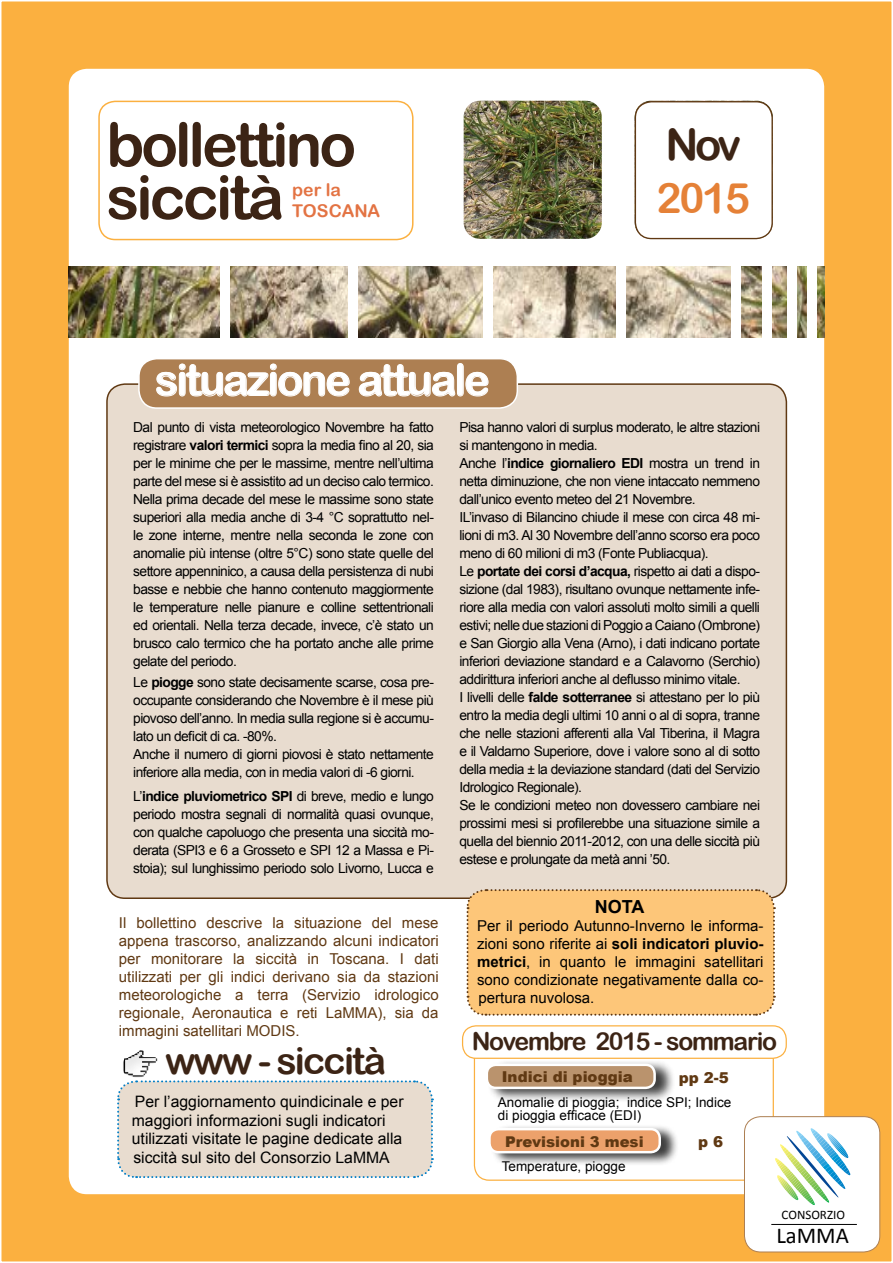
<style>
.page{position:relative;width:893px;height:1263px;background:#fff}
.page>*{position:absolute;margin:0;border:0;box-sizing:border-box;transform-origin:0 0}
.t1{font:60.9px/52.8px "Arial Rounded MT Bold";letter-spacing:-.05em;color:#3c2415}
.t2{font:43.5px "Arial Rounded MT Bold";letter-spacing:-.05em;color:#fff}
.t3{font:43.5px "Arial Rounded MT Bold";color:#3c2415}
.t4{font:42px "Arial Rounded MT Bold";color:#e58137}
.t5{font:37.5px "Arial Rounded MT Bold";letter-spacing:-.05em;color:#3c2415}
.t6{font:24.75px "Arial Rounded MT Bold";letter-spacing:-.05em;color:#3c2415}
.t7{font:22.8px "Calibri";color:#000}
.t8{font:700 18px "Arial";color:#000}
.t9{font:17.55px/21.1px "Arial Rounded MT Bold";color:#e37343}
.t10{font:15.75px/18.9px "Arial";color:#000}
.t11{font:15px/18px "Arial";color:#603913;text-align:justify}
.t12{font:15px/18px "Arial";color:#000;text-align:justify}
.t13{font:900 15px "Arial";color:#603913}
.t14{font:900 14.85px "Arial";color:#603913}
.t15{font:13.8px/18px "Arial";letter-spacing:-.04em;color:#000;text-align:justify}
.t16{font:13.5px/13.5px "Arial";color:#000}
.t17{font:13.05px "Calibri";color:#000}
.s1{font-weight:700}
</style>
<div class="page">
<div style="left:0;top:0;width:893px;height:1263px;background:#fbb040;border:2px solid #fff"></div>
<div style="left:69px;top:69px;width:755px;height:1125px;background:#fff;border-radius:18px"></div>
<img style="left:464px;top:101px;width:309px;height:138px">
<div style="left:98px;top:101px;width:316px;height:139px;border:2px solid #fbb040;border-radius:16px"></div>
<div style="left:635px;top:102px;width:137px;height:137px;background:#fff;border-radius:16px"></div>
<div style="left:635px;top:101px;width:138px;height:138px;border:1px solid #603913;border-radius:16px"></div>
<div style="left:107px;top:384px;width:679px;height:514px;background:#e8dccf;border-radius:18px"></div>
<div style="left:139px;top:359px;width:378px;height:49px;background:#ad7f52;border-radius:18px"></div>
<div style="left:138px;top:358px;width:380px;height:51px;border:2px solid #fff;border-radius:18px"></div>
<svg style="left:156px;top:363px;width:194px;height:34px"></svg>
<svg style="left:359px;top:363px;width:130px;height:34px"></svg>
<img style="left:69px;top:267px;width:755px;height:70px">
<div style="left:220px;top:260px;width:10px;height:84px;background:#fff"></div>
<div style="left:348px;top:261px;width:10px;height:84px;background:#fff"></div>
<div style="left:483px;top:264px;width:9px;height:84px;background:#fff"></div>
<div style="left:616px;top:259px;width:9px;height:84px;background:#fff"></div>
<div style="left:731px;top:266px;width:9px;height:84px;background:#fff"></div>
<div style="left:762px;top:266px;width:9px;height:84px;background:#fff"></div>
<div style="left:787px;top:266px;width:9px;height:84px;background:#fff"></div>
<div style="left:807px;top:266px;width:9px;height:84px;background:#fff"></div>
<svg style="left:117px;top:1080px;width:317px;height:99px;background:#e4dbd0"></svg>
<img style="left:123px;top:1050px;width:34px;height:28px">
<div style="left:462px;top:1025px;width:325px;height:34px;border:1px solid #fbb040;border-radius:14px"></div>
<div style="left:487px;top:1059px;width:188px;height:43px;background:#000;opacity:.75"></div>
<div style="left:487px;top:1065px;width:168px;height:23px;background:#ba936d;border-radius:9px"></div>
<div style="left:486px;top:1063px;width:170px;height:26px;border:2px solid #fff;border-radius:9px"></div>
<div style="left:744px;top:1117px;width:136px;height:135px;background:#fff;border-radius:16px"></div>
<div style="left:744px;top:1116px;width:136px;height:136px;border:1px solid #ad7f52;border-radius:16px"></div>
<svg style="left:775px;top:1128px;width:76px;height:77px"></svg>
<hr style="left:771px;top:1224px;width:86px;height:1px;background:#000">
<div style="left:491px;top:1124px;width:188px;height:42px;background:#000;opacity:.75"></div>
<div style="left:489px;top:1129px;width:171px;height:23px;background:#eca16b;border-radius:9px"></div>
<div style="left:488px;top:1128px;width:173px;height:25px;border:2px solid #fff;border-radius:9px"></div>
<div style="left:465px;top:889px;width:311px;height:127px;background:#fdc679"></div>
<h1 class="t1" style="left:106px;top:117px;width:251px">bollettino siccità</h1>
<p class="t9" style="left:292px;top:179px;width:89px">per la<br>TOSCANA</p>
<h2 class="t2" style="left:155px;top:354px;width:336px">situazione attuale</h2>
<h2 class="t3" style="left:665px;top:119px;width:77px">Nov</h2>
<h3 class="t4" style="left:656px;top:173px;width:95px">2015</h3>
<p class="t15" style="left:133px;top:418px;width:302px">Dal punto di vista meteorologico Novembre ha fatto registrare <span class="s1">valori termici</span> sopra la media fino al 20, sia per le minime che per le massime, mentre nell’ultima parte del mese si è assistito ad un deciso calo termico.<br>Nella prima decade del mese le massime sono state superiori alla media anche di 3-4 °C soprattutto nel&shy;le zone interne, mentre nella seconda le zone con anomalie più intense (oltre 5°C) sono state quelle del settore appenninico, a causa della persistenza di nubi basse e nebbie che hanno contenuto maggiormente le temperature nelle pianure e colline settentrionali ed orientali. Nella terza decade, invece, c’è stato un brusco calo termico che ha portato anche alle prime gelate del periodo.</p>
<p class="t15" style="left:133px;top:673px;width:302px;text-align:left">Le <span class="s1">piogge</span> sono state decisamente scarse, cosa pre&shy;occupante considerando che Novembre è il mese più piovoso dell’anno. In media sulla regione si è accumu&shy;lato un deficit di ca. -80%.<br>Anche il numero di giorni piovosi è stato nettamente inferiore alla media, con in media valori di -6 giorni.</p>
<p class="t15" style="left:133px;top:787px;width:302px">L’<span class="s1">indice pluviometrico SPI</span> di breve, medio e lungo periodo mostra segnali di normalità quasi ovunque, con qualche capoluogo che presenta una siccità mo&shy;derata (SPI3 e 6 a Grosseto e SPI 12 a Massa e Pi&shy;stoia); sul lunghissimo periodo solo Livorno, Lucca e</p>
<p class="t11" style="left:119px;top:914px;width:321px">Il bollettino descrive la situazione del mese appena trascorso, analizzando alcuni indicatori per monitorare la siccità in Toscana. I dati utilizzati per gli indici derivano sia da stazioni meteorologiche a terra (Servizio idrologico regionale, Aeronautica e reti LaMMA), sia da immagini satellitari MODIS.</p>
<h3 class="t5" style="left:165px;top:1039px;width:222px">www - siccità</h3>
<p class="t10" style="left:132px;top:1092px;width:273px">Per l’aggiornamento quindicinale e per maggiori informazioni sugli indicatori utilizzati visitate le pagine dedicate alla siccità sul sito del Consorzio LaMMA</p>
<p class="t15" style="left:459px;top:418px;width:302px;text-align:left">Pisa hanno valori di surplus moderato, le altre stazioni si mantengono in media.<br>Anche l’<span class="s1">indice giornaliero EDI</span> mostra un trend in netta diminuzione, che non viene intaccato nemmeno dall’unico evento meteo del 21 Novembre.<br>IL’invaso di Bilancino chiude il mese con circa 48 mi&shy;lioni di m3. Al 30 Novembre dell’anno scorso era poco meno di 60 milioni di m3 (Fonte Publiacqua).<br>Le <span class="s1">portate dei corsi d’acqua,</span> rispetto ai dati a dispo&shy;sizione (dal 1983), risultano ovunque nettamente infe&shy;riore alla media con valori assoluti molto simili a quelli estivi; nelle due stazioni di Poggio a Caiano (Ombrone) e San Giorgio alla Vena (Arno), i dati indicano portate inferiori deviazione standard e a Calavorno (Serchio) addirittura inferiori anche al deflusso minimo vitale.<br>I livelli delle <span class="s1">falde sotterranee</span> si attestano per lo più entro la media degli ultimi 10 anni o al di sopra, tranne che nelle stazioni afferenti alla Val Tiberina, il Magra e il Valdarno Superiore, dove i valore sono al di sotto della media ± la deviazione standard (dati del Servizio Idrologico Regionale).<br>Se le condizioni meteo non dovessero cambiare nei prossimi mesi si profilerebbe una situazione simile a quella del biennio 2011-2012, con una delle siccità più estese e prolungate da metà anni ’50.</p>
<h3 class="t8" style="left:595px;top:894px;width:51px">NOTA</h3>
<p class="t12" style="left:477px;top:917px;width:288px">Per il periodo Autunno-Inverno le informa&shy;zioni sono riferite ai <span class="s1">soli indicatori pluvio&shy;metrici</span>, in quanto le immagini satellitari sono condizionate negativamente dalla co&shy;pertura nuvolosa.</p>
<h3 class="t6" style="left:472px;top:1026px;width:307px">Novembre 2015 - sommario</h3>
<p class="t13" style="left:502px;top:1065px;width:133px">Indici di pioggia</p>
<p class="t13" style="left:679px;top:1066px;width:52px">pp 2-5</p>
<p class="t16" style="left:498px;top:1095px;width:235px">Anomalie di pioggia; indice SPI; Indice di pioggia efficace (EDI)</p>
<p class="t14" style="left:505px;top:1130px;width:140px">Previsioni 3 mesi</p>
<p class="t13" style="left:698px;top:1131px;width:27px">p 6</p>
<p class="t16" style="left:502px;top:1159px;width:125px">Temperature, piogge</p>
<p class="t17" style="left:781px;top:1207px;width:65px">CONSORZIO</p>
<h3 class="t7" style="left:776px;top:1221px;width:74px">LaMMA</h3>
</div>
